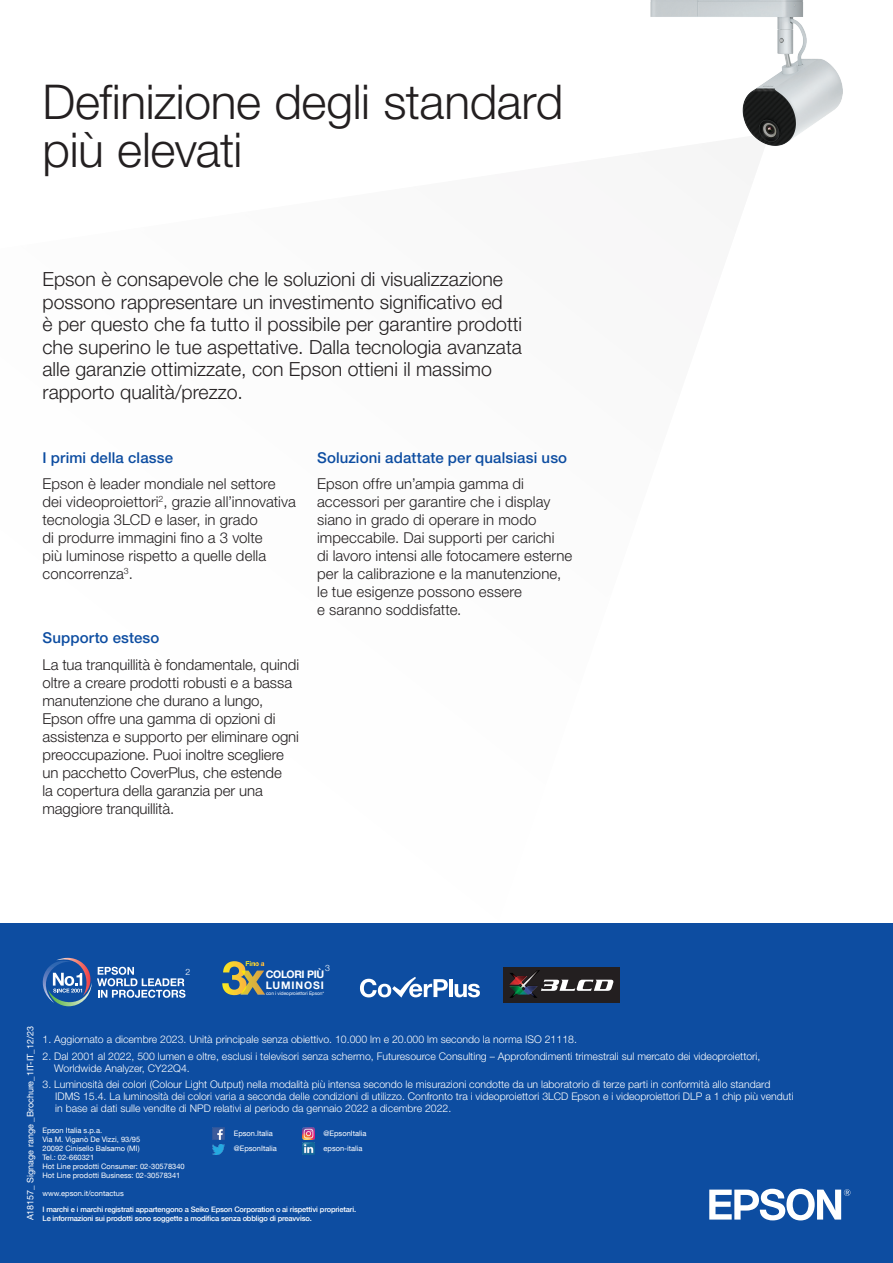
<style>
.page{position:relative;width:893px;height:1263px;background:#fff}
.page>*{position:absolute;margin:0;border:0;box-sizing:border-box;transform-origin:0 0}
.Page_title{font:300 48px/48px "Helvetica Neue LT Pro";letter-spacing:-.01em;color:#231f20}
.intro_copy{font:300 19.5px/22.5px "Helvetica Neue LT Pro";color:#231f20}
.List__enlarged_for_translations{font:300 15px/18px "Helvetica Neue LT Pro";letter-spacing:.005em;color:#231f20}
.Subheads__enlarged_for_translations{font:500 15px "Helvetica Neue LT Pro";letter-spacing:.01em;color:#0d4da1}
.t1{font:300 10.5px/12px "Helvetica Neue LT Pro";color:#fff}
.t2{font:700 10.5px/10.4px "Helvetica Neue LTW1 G";letter-spacing:.01em;color:#fff}
.t3{font:9px "Helvetica Neue LT Pro";color:#fff}
.Body__enlarged_for_translations{font:300 8.7px "Helvetica Neue LT Pro";color:#fff}
.t4{font:7.5px "Helvetica Neue LT Com";color:#fff}
.t5{font:500 7.5px "Helvetica Neue LT Com";letter-spacing:-.02em;color:#fff}
.t6{font:700 6.75px "Helvetica";color:#f7e821}
.t7{font:4.8px "Helvetica Neue LTW1 G";letter-spacing:-.01em;color:#fff}
.s1{color:#f8e125}
.s2{color:#f9d62a}
.s3{color:#facd32}
.s4{color:#fcbe3b}
</style>
<div class="page">
<img style="left:650px;top:0;width:193px;height:146px">
<div style="left:0;top:923px;width:893px;height:340px;background:#0d4da1"></div>
<div style="left:503px;top:967px;width:117px;height:36px;background:#231f20"></div>
<img style="left:509px;top:970px;width:31px;height:28px">
<svg style="left:541px;top:980px;width:73px;height:11px"></svg>
<hr style="left:449px;top:979px;width:4px;height:18px;background:#fff">
<svg style="left:455px;top:984px;width:25px;height:13px"></svg>
<svg style="left:360px;top:977px;width:88px;height:20px"></svg>
<svg style="left:42px;top:957px;width:143px;height:50px"></svg>
<img style="left:222px;top:961px;width:25px;height:34px">
<img style="left:240px;top:970px;width:25px;height:24px">
<svg style="left:241px;top:971px;width:5px;height:22px"></svg>
<svg style="left:709px;top:1189px;width:141px;height:31px"></svg>
<svg style="left:213px;top:1128px;width:12px;height:27px"></svg>
<svg style="left:302px;top:1128px;width:12px;height:27px"></svg>
<p class="Page_title" style="left:43px;top:77px;width:522px">Definizione degli standard più elevati</p>
<p class="intro_copy" style="left:43px;top:267px;width:481px">Epson è consapevole che le soluzioni di visualizzazione possono rappresentare un investimento significativo ed<br>è per questo che fa tutto il possibile per garantire prodotti che superino le tue aspettative. Dalla tecnologia avanzata alle garanzie ottimizzate, con Epson ottieni il massimo rapporto qualità/prezzo.</p>
<p class="Subheads__enlarged_for_translations" style="left:43px;top:448px;width:132px">I primi della classe</p>
<p class="List__enlarged_for_translations" style="left:43px;top:474px;width:255px">Epson è leader mondiale nel settore dei videoproiettori<sup>2</sup>, grazie all’innovativa tecnologia 3LCD e laser, in grado<br>di produrre immagini fino a 3 volte<br>più luminose rispetto a quelle della concorrenza<sup>3</sup>.</p>
<p class="Subheads__enlarged_for_translations" style="left:43px;top:629px;width:118px">Supporto esteso</p>
<p class="List__enlarged_for_translations" style="left:43px;top:655px;width:258px">La tua tranquillità è fondamentale, quindi oltre a creare prodotti robusti e a bassa manutenzione che durano a lungo, Epson offre una gamma di opzioni di assistenza e supporto per eliminare ogni preoccupazione. Puoi inoltre scegliere un pacchetto CoverPlus, che estende<br>la copertura della garanzia per una maggiore tranquillità.</p>
<p class="Subheads__enlarged_for_translations" style="left:317px;top:448px;width:252px">Soluzioni adattate per qualsiasi uso</p>
<p class="List__enlarged_for_translations" style="left:317px;top:474px;width:257px">Epson offre un’ampia gamma di accessori per garantire che i display siano in grado di operare in modo impeccabile. Dai supporti per carichi<br>di lavoro intensi alle fotocamere esterne per la calibrazione e la manutenzione, le tue esigenze possono essere<br>e saranno soddisfatte.</p>
<p class="t6" style="left:246px;top:959px;width:20px">F<span class="s1">i</span><span class="s2">n</span><span class="s3">o</span> <span class="s4">a</span></p>
<p class="Body__enlarged_for_translations" style="left:325px;top:962px;width:6px">3</p>
<p class="Body__enlarged_for_translations" style="left:185px;top:967px;width:6px">2</p>
<p class="t2" style="left:266px;top:969px;width:60px">COLORI PIÙ<br>LUMINOSI</p>
<p class="t7" style="left:266px;top:990px;width:60px">con i videoproiettori Epson*</p>
<p class="t3" style="left:25px;top:1220px;width:196px;rotate:-90deg">A18157_ Signage range _Brochure_1IT-IT_12/23</p>
<p class="t1" style="left:43px;top:1033px;width:536px">1. Aggiornato a dicembre 2023. Unità principale senza obiettivo. 10.000 lm e 20.000 lm secondo la norma ISO 21118.</p>
<p class="t1" style="left:54px;top:1050px;width:708px;text-indent:-12px">2. Dal 2001 al 2022, 500 lumen e oltre, esclusi i televisori senza schermo, Futuresource Consulting – Approfondimenti trimestrali sul mercato dei videoproiettori,<br>Worldwide Analyzer, CY22Q4.</p>
<p class="t1" style="left:55px;top:1078px;width:740px;text-indent:-13px">3. Luminosità dei colori (Colour Light Output) nella modalità più intensa secondo le misurazioni condotte da un laboratorio di terze parti in conformità allo standard<br>IDMS 15.4. La luminosità dei colori varia a seconda delle condizioni di utilizzo. Confronto tra i videoproiettori 3LCD Epson e i videoproiettori DLP a 1 chip più venduti in base ai dati sulle vendite di NPD relativi al periodo da gennaio 2022 a dicembre 2022.</p>
<p class="t4" style="left:43px;top:1126px;width:61px">Epson Italia s.p.a.</p>
<p class="t4" style="left:43px;top:1135px;width:99px">Via M. Viganò De Vizzi, 93/95</p>
<p class="t4" style="left:43px;top:1144px;width:99px">20092 Cinisello Balsamo (MI)</p>
<p class="t4" style="left:43px;top:1153px;width:53px">Tel.: 02-660321</p>
<p class="t4" style="left:43px;top:1162px;width:144px">Hot Line prodotti Consumer: 02-30578340</p>
<p class="t4" style="left:43px;top:1171px;width:139px">Hot Line prodotti Business: 02-30578341</p>
<p class="t4" style="left:43px;top:1189px;width:83px">www.epson.it/contactus</p>
<p class="t5" style="left:43px;top:1205px;width:315px">I marchi e i marchi registrati appartengono a Seiko Epson Corporation o ai rispettivi proprietari.</p>
<p class="t5" style="left:43px;top:1214px;width:271px">Le informazioni sui prodotti sono soggette a modifica senza obbligo di preavviso.</p>
<p class="t4" style="left:324px;top:1129px;width:44px">@EpsonItalia</p>
<p class="t4" style="left:324px;top:1143px;width:41px">epson-italia</p>
<p class="t4" style="left:234px;top:1129px;width:41px">Epson.Italia</p>
<p class="t4" style="left:234px;top:1143px;width:44px">@EpsonItalia</p>
</div>
